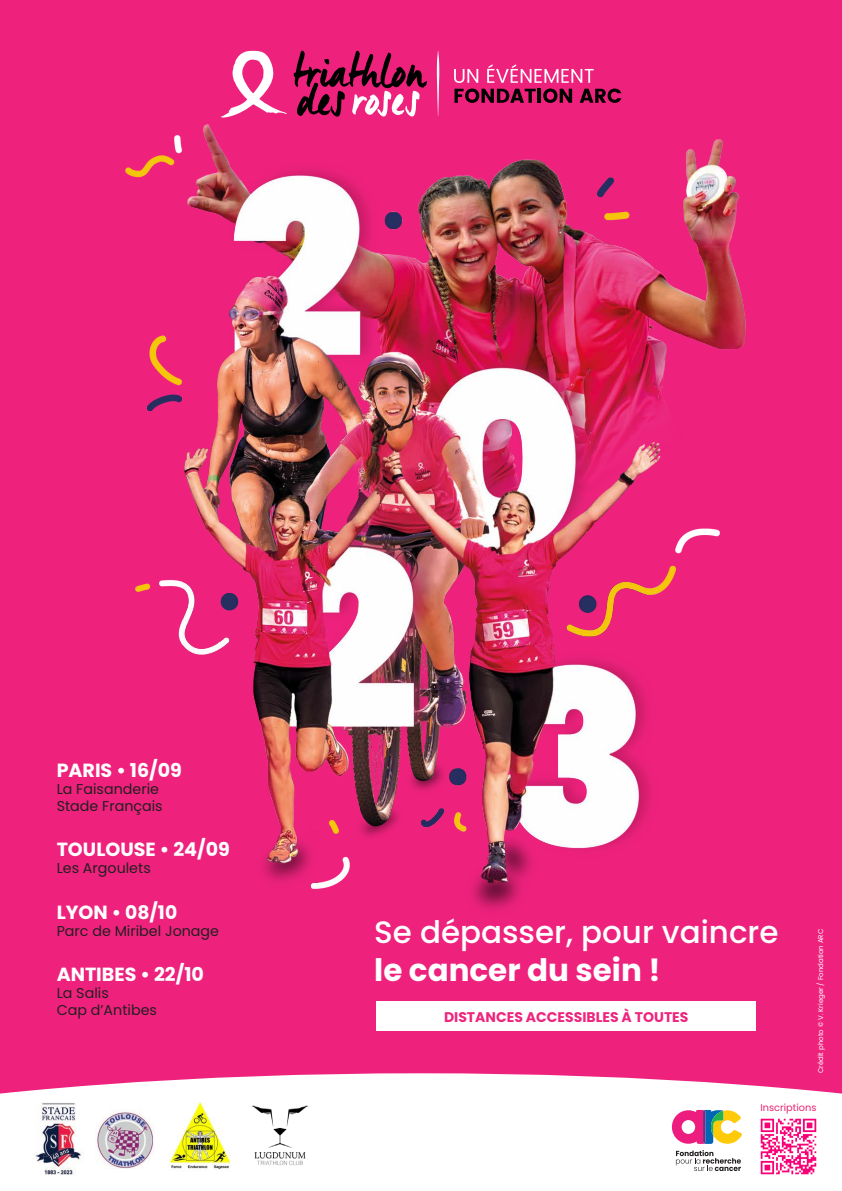
<style>
.page{position:relative;width:842px;height:1191px;background:#ee227d}
.page>*{position:absolute;margin:0;border:0;box-sizing:border-box;transform-origin:0 0}
.t1{font:500 31px "Poppins";color:#fff}
.t2{font:700 31px "Poppins";color:#fff}
.t3{font:700 19px "Poppins";color:#fff}
.t4{font:700 18.7px "Poppins";color:#fff}
.t5{font:14.3px "Poppins";color:#231f20}
.t6{font:700 14px "Poppins";color:#ee247d}
.t7{font:9.8px "Poppins";color:#e62473}
.t8{font:7px "Poppins";color:#fff}
.s1{font-size:19px}
</style>
<div class="page">
<div style="left:0;top:1088px;width:842px;height:103px;background:#fff"></div>
<img style="left:44px;top:50px;width:747px;height:1056px">
<img style="left:754px;top:1112px;width:69px;height:69px">
<div style="left:376px;top:1001px;width:380px;height:30px;background:#fff"></div>
<svg style="left:676px;top:1150px;width:65px;height:21px"></svg>
<svg style="left:672px;top:1110px;width:70px;height:33px"></svg>
<img style="left:30px;top:1102px;width:55px;height:73px">
<img style="left:96px;top:1109px;width:58px;height:60px">
<img style="left:169px;top:1102px;width:62px;height:68px">
<svg style="left:221px;top:51px;width:66px;height:67px"></svg>
<svg style="left:294px;top:51px;width:133px;height:66px"></svg>
<svg style="left:437px;top:51px;width:2px;height:65px"></svg>
<svg style="left:454px;top:69px;width:24px;height:14px"></svg>
<svg style="left:487px;top:64px;width:107px;height:19px"></svg>
<svg style="left:454px;top:89px;width:82px;height:14px"></svg>
<hr style="left:538px;top:89px;width:3px;height:14px;background:#000">
<svg style="left:543px;top:89px;width:29px;height:14px"></svg>
<svg style="left:580px;top:89px;width:41px;height:14px"></svg>
<img style="left:246px;top:1099px;width:69px;height:69px">
<p class="t3" style="left:57px;top:759px;width:127px">PARIS • 16/09</p>
<p class="t5" style="left:57px;top:780px;width:104px">La Faisanderie</p>
<p class="t5" style="left:57px;top:797px;width:108px">Stade Français</p>
<p class="t3" style="left:57px;top:838px;width:175px">TOULOUSE • 24/09</p>
<p class="t5" style="left:57px;top:860px;width:96px">Les Argoulets</p>
<p class="t4" style="left:57px;top:901px;width:122px"><span class="s1">LYON</span> • 08/10</p>
<p class="t5" style="left:57px;top:922px;width:164px">Parc de Miribel Jonage</p>
<p class="t3" style="left:57px;top:963px;width:149px">ANTIBES • 22/10</p>
<p class="t5" style="left:57px;top:985px;width:54px">La Salis</p>
<p class="t5" style="left:57px;top:1002px;width:102px">Cap d’Antibes</p>
<p class="t1" style="left:374px;top:914px;width:406px">Se dépasser, pour vaincre</p>
<p class="t2" style="left:374px;top:951px;width:288px">le cancer du sein !</p>
<p class="t6" style="left:444px;top:1008px;width:246px">DISTANCES ACCESSIBLES À TOUTES</p>
<p class="t8" style="left:817px;top:1073px;width:146px;rotate:-90deg">Crédit photo © V. Krieger / Fondation ARC</p>
<p class="t7" style="left:760px;top:1101px;width:58px">Inscriptions</p>
</div>
